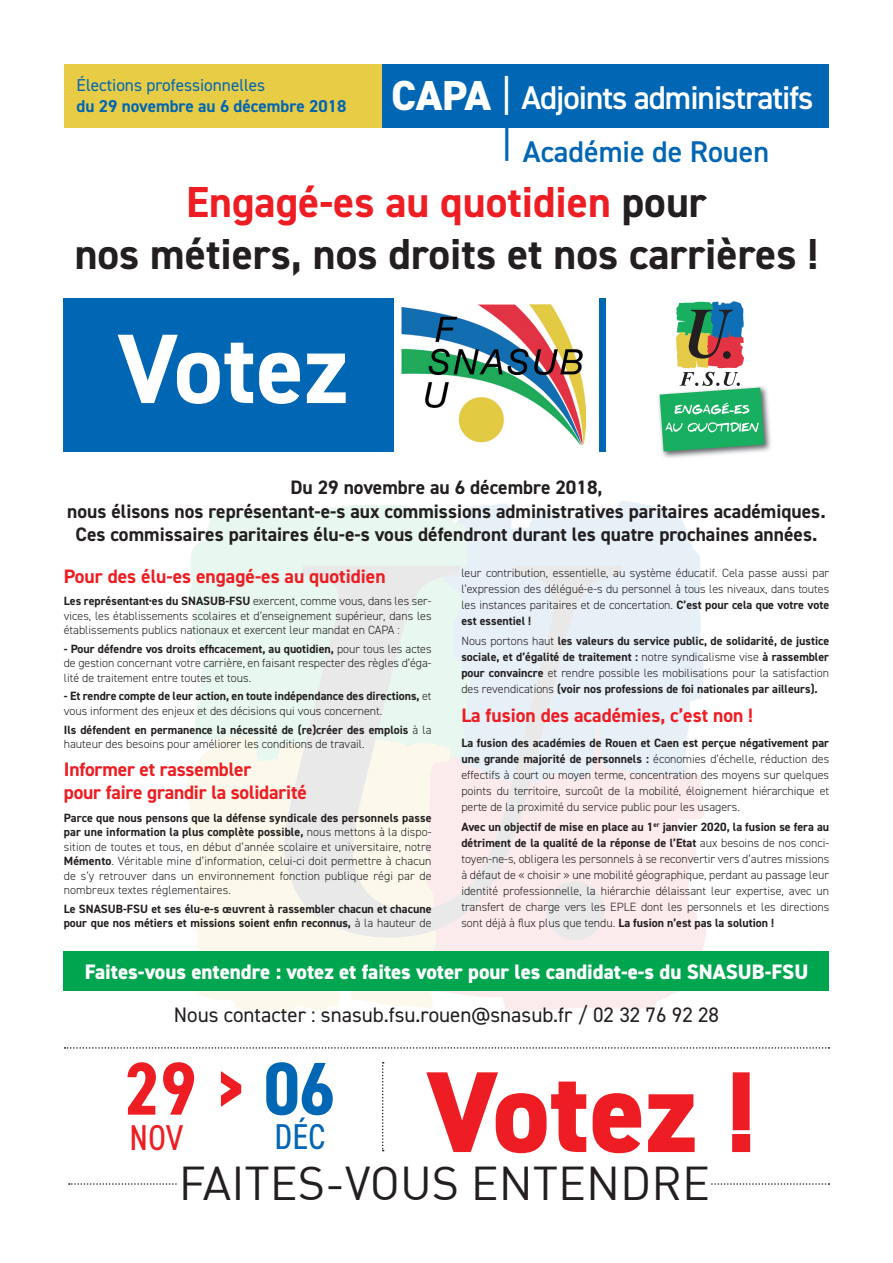
<style>
.page{position:relative;width:893px;height:1263px;background:#fff}
.page>*{position:absolute;margin:0;border:0;box-sizing:border-box;transform-origin:0 0}
.t1{font:800 115.5px "DIN2014";color:#ee1d23}
.t2{font:700 99px "DIN2014";color:#fff}
.t3{font:700 condensed 75px "DIN2014";color:#ee1d23}
.t4{font:46.5px "DIN";color:#231f20}
.t5{font:700 43.5px/52.2px "DIN2014";color:#231f20;text-align:center}
.t6{font:800 42px "DIN2014";color:#fff}
.t7{font:condensed 36px "DIN2014";color:#ee1d23}
.t8{font:condensed 36px "DIN2014";color:#0166b3}
.t9{font:600 33px "DIN2014";letter-spacing:-.03em;color:#fff}
.t10{font:600 30px "DIN2014";color:#0166b3}
.t11{font:800 21px "DIN2014";color:#fff}
.t12{font:21px "DIN2014";color:#231f20}
.t13{font:700 19.5px/23.4px "DIN2014";color:#231f20;text-align:center}
.t14{font:700 19.5px/23.4px "DIN2014";letter-spacing:-.005em;color:#ee1d23}
.t15{font:700 17.25px "DIN2014";color:#0166b3}
.t16{font:17.25px "DIN2014";color:#0166b3}
.t17{font:300 12px/16px "DIN2014";color:#231f20;text-align:justify}
.t18{font:700 12px/14.4px "DIN2014";color:#231f20}
.s1{font-weight:400}
.s2{color:#ee1d23}
.s3{font-weight:700}
.s4{font-weight:300}
.s5{color:#0166b3}
</style>
<div class="page">
<div style="left:64px;top:299px;width:542px;height:153px;background:#0166b3"></div>
<div style="left:64px;top:64px;width:319px;height:64px;background:#e8cc46"></div>
<div style="left:383px;top:64px;width:446px;height:64px;background:#0166b3"></div>
<svg style="left:65px;top:1047px;width:764px;height:2px"></svg>
<svg style="left:69px;top:1183px;width:760px;height:2px"></svg>
<div style="left:179px;top:1154px;width:531px;height:64px;background:#fff"></div>
<svg style="left:382px;top:1062px;width:2px;height:89px"></svg>
<div style="left:394px;top:298px;width:204px;height:155px;background:#fff"></div>
<img style="left:402px;top:304px;width:184px;height:141px">
<img style="left:658px;top:387px;width:113px;height:71px">
<svg style="left:660px;top:301px;width:104px;height:150px"></svg>
<div style="left:64px;top:951px;width:765px;height:40px;background:#00a54f"></div>
<h3 class="t16" style="left:77px;top:75px;width:190px">Élections professionnelles</h3>
<h3 class="t15" style="left:77px;top:95px;width:271px">du 29 novembre au 6 décembre 2018</h3>
<h3 class="t6" style="left:391px;top:68px;width:122px">CAPA <span class="s1">|</span></h3>
<h3 class="t9" style="left:522px;top:75px;width:293px">Adjoints administratifs</h3>
<h3 class="t10" style="left:502px;top:132px;width:269px"><sup>|</sup> Académie de Rouen</h3>
<h3 class="t5" style="left:75px;top:175px;width:745px"><span class="s2">Engagé-es au quotidien</span> pour<br>nos métiers, nos droits et nos carrières !</h3>
<h2 class="t2" style="left:117px;top:303px;width:232px">Votez</h2>
<h3 class="t13" style="left:67px;top:475px;width:760px">Du 29 novembre au 6 décembre 2018,<br>nous élisons nos représentant-e-s aux commissions administratives paritaires académiques.<br>Ces commissaires paritaires élu-e-s vous défendront durant les quatre prochaines années.</h3>
<h3 class="t14" style="left:64px;top:564px;width:323px">Pour des élu-es engagé-es au quotidien</h3>
<p class="t17" style="left:64px;top:594px;width:369px;line-height:14.4px"><span class="s3">Les représentant·es du SNASUB-FSU</span> exercent, comme vous, dans les ser&shy;vices, les établissements scolaires et d’enseignement supérieur, dans les établissements publics nationaux et exercent leur mandat en CAPA :</p>
<p class="t17" style="left:64px;top:642px;width:369px;line-height:14.4px"><span class="s3">- Pour défendre vos droits efficacement, au quotidien,</span> pour tous les actes de gestion concernant votre carrière, en faisant respecter des règles d’éga&shy;lité de traitement entre toutes et tous.</p>
<p class="t18" style="left:64px;top:689px;width:369px">- Et rendre compte de leur action, en toute indépendance des directions, <span class="s4">et vous informent des enjeux et des décisions qui vous concernent.</span></p>
<p class="t18" style="left:64px;top:722px;width:369px">Ils défendent en permanence la nécessité de (re)créer des emplois <span class="s4">à la hauteur des besoins pour améliorer les conditions de travail.</span></p>
<h3 class="t14" style="left:64px;top:757px;width:245px">Informer et rassembler<br>pour faire grandir la solidarité</h3>
<p class="t17" style="left:64px;top:811px;width:369px;line-height:14.4px"><span class="s3">Parce que nous pensons que la défense syndicale des personnels passe par une information la plus complète possible,</span> nous mettons à la dispo&shy;sition de toutes et tous, en début d’année scolaire et universitaire, notre <span class="s3">Mémento</span>. Véritable mine d’information, celui-ci doit permettre à chacun de s’y retrouver dans un environnement fonction publique régi par de nombreux textes réglementaires.</p>
<p class="t18" style="left:64px;top:901px;width:369px">Le SNASUB-FSU et ses élu-e-s œuvrent à rassembler chacun et chacune pour que nos métiers et missions soient enfin reconnus, <span class="s4">à la hauteur de</span></p>
<p class="t17" style="left:461px;top:565px;width:369px">leur contribution, essentielle, au système éducatif. Cela passe aussi par l’expression des délégué-e-s du personnel à tous les niveaux, dans toutes les instances paritaires et de concertation. <span class="s3">C’est pour cela que votre vote est essentiel !</span></p>
<p class="t18" style="left:461px;top:633px;width:369px;line-height:16px;text-align:justify"><span class="s4">Nous portons haut</span> les valeurs du service public, de solidarité, de justice sociale, et d’égalité de traitement : <span class="s4">notre syndicalisme vise</span> à rassembler pour convaincre <span class="s4">et rendre possible les mobilisations pour la satisfaction des revendications</span> (voir nos professions de foi nationales par ailleurs).</p>
<h3 class="t14" style="left:461px;top:703px;width:293px">La fusion des académies, c’est non !</h3>
<p class="t17" style="left:461px;top:735px;width:369px"><span class="s3">La fusion des académies de Rouen et Caen est perçue négativement par une grande majorité de personnels :</span> économies d’échelle, réduction des effectifs à court ou moyen terme, concentration des moyens sur quelques points du territoire, surcoût de la mobilité, éloignement hiérarchique et perte de la proximité du service public pour les usagers.</p>
<p class="t17" style="left:461px;top:819px;width:369px"><span class="s3">Avec un objectif de mise en place au 1</span><sup>er</sup> <span class="s3">janvier 2020, la fusion se fera au détriment de la qualité de la réponse de l’Etat</span> aux besoins de nos conci&shy;toyen-ne-s, obligera les personnels à se reconvertir vers d’autres missions à défaut de « choisir » une mobilité géographique, perdant au passage leur identité professionnelle, la hiérarchie délaissant leur expertise, avec un transfert de charge vers les EPLE dont les personnels et les directions sont déjà à flux plus que tendu. <span class="s3">La fusion n’est pas la solution !</span></p>
<h3 class="t11" style="left:85px;top:958px;width:725px">Faites-vous entendre : votez et faites voter pour les candidat-e-s du SNASUB-FSU</h3>
<h3 class="t12" style="left:174px;top:1002px;width:547px">Nous contacter : snasub.fsu.rouen@snasub.fr / 02 32 76 92 28</h3>
<h3 class="t3" style="left:124px;top:1039px;width:213px">29 &gt; <span class="s5">06</span></h3>
<h3 class="t7" style="left:129px;top:1114px;width:56px">NOV</h3>
<h3 class="t8" style="left:274px;top:1113px;width:52px">DÉC</h3>
<h1 class="t1" style="left:426px;top:1035px;width:332px">Votez !</h1>
<h3 class="t4" style="left:179px;top:1154px;width:533px">FAITES-VOUS ENTENDRE</h3>
</div>
